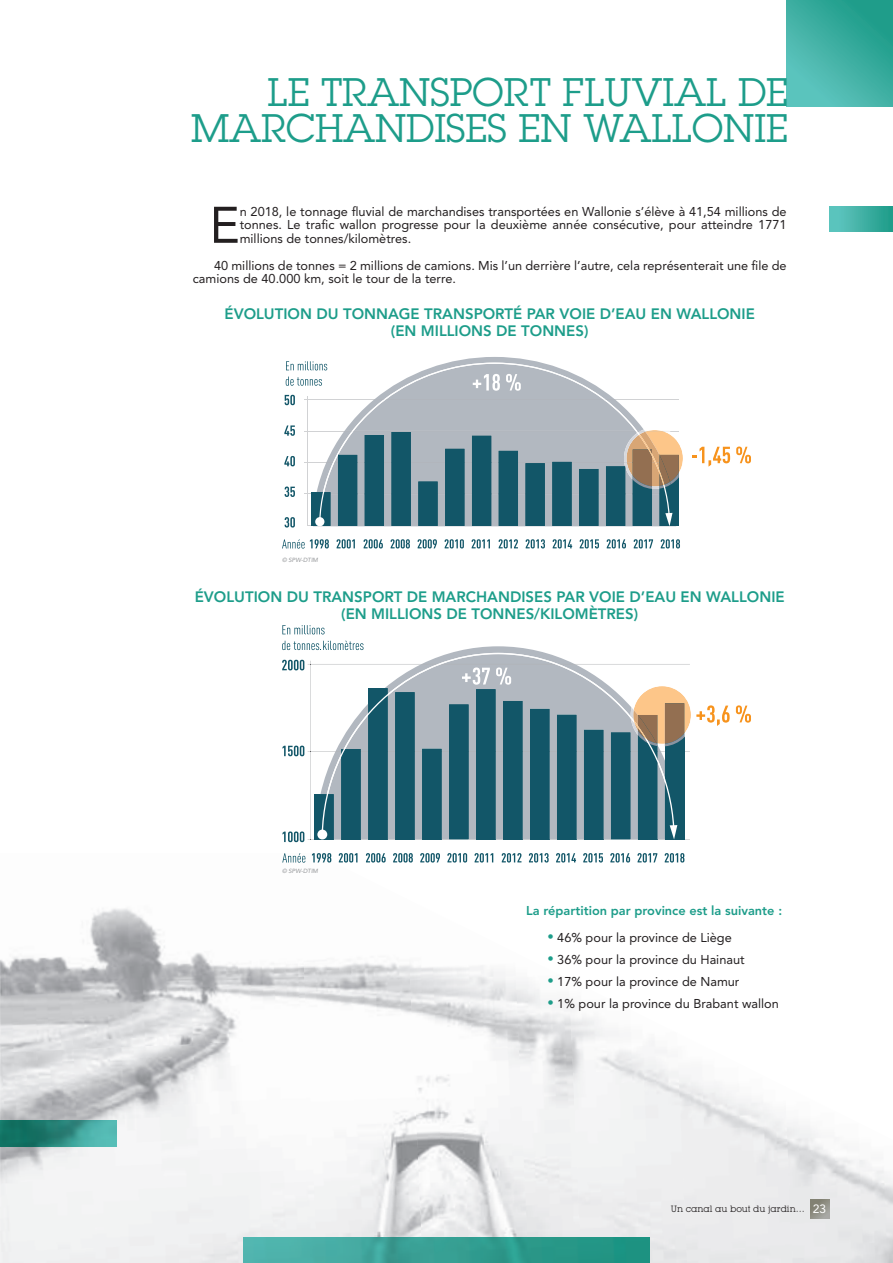
<style>
.page{position:relative;width:893px;height:1263px;background:#fff}
.page>*{position:absolute;margin:0;border:0;box-sizing:border-box;transform-origin:0 0}
.t1{font:50.85px "Avenir";color:#231f20}
.t2{font:39px/36px "Lubalin Graph";color:#1d9d8a;text-align:right}
.t3{font:800 15px/16.5px "Avenir";color:#1d9d8a;text-align:center}
.t4{font:12.75px/13.5px "Avenir";color:#231f20;text-align:justify}
.t5{font:800 12.75px "Avenir";color:#1d9d8a}
.t6{font:12px "Avenir";color:#fff}
.t7{font:9px "Lubalin Graph IT Cby BT";color:#231f20}
.t8{font:italic 6px "Avenir";color:#939598}
.s1{color:#1d9d8a}
</style>
<div class="page">
<img style="left:0;top:908px;width:299px;height:131px">
<img style="left:299px;top:853px;width:123px;height:384px">
<img style="left:407px;top:899px;width:108px;height:338px">
<img style="left:0;top:1039px;width:316px;height:202px">
<img style="left:243px;top:1237px;width:407px;height:26px">
<svg style="left:787px;top:0;width:106px;height:106px;background:#3eb0a3"></svg>
<div style="left:829px;top:206px;width:64px;height:26px;background:linear-gradient(to right,#64c9c4,#209c89)"></div>
<img style="left:0;top:1120px;width:116px;height:26px">
<svg style="left:282px;top:539px;width:47px;height:10px"></svg>
<svg style="left:337px;top:539px;width:18px;height:9px"></svg>
<svg style="left:364px;top:539px;width:19px;height:9px"></svg>
<svg style="left:526px;top:539px;width:19px;height:9px"></svg>
<svg style="left:553px;top:539px;width:19px;height:9px"></svg>
<svg style="left:580px;top:539px;width:19px;height:9px"></svg>
<svg style="left:607px;top:539px;width:19px;height:9px"></svg>
<svg style="left:634px;top:539px;width:19px;height:9px"></svg>
<svg style="left:661px;top:539px;width:19px;height:9px"></svg>
<svg style="left:391px;top:539px;width:19px;height:9px"></svg>
<svg style="left:418px;top:539px;width:19px;height:9px"></svg>
<svg style="left:445px;top:539px;width:19px;height:9px"></svg>
<svg style="left:472px;top:539px;width:18px;height:9px"></svg>
<svg style="left:499px;top:539px;width:19px;height:9px"></svg>
<svg style="left:286px;top:361px;width:27px;height:9px"></svg>
<svg style="left:286px;top:377px;width:27px;height:9px"></svg>
<svg style="left:285px;top:517px;width:10px;height:10px"></svg>
<svg style="left:284px;top:456px;width:11px;height:10px"></svg>
<svg style="left:285px;top:395px;width:10px;height:10px"></svg>
<svg style="left:285px;top:486px;width:10px;height:11px"></svg>
<svg style="left:284px;top:425px;width:11px;height:11px"></svg>
<hr style="left:307px;top:396px;width:1px;height:129px;background:#d1d2d4">
<hr style="left:304px;top:462px;width:375px;height:1px;background:#d1d2d4">
<hr style="left:304px;top:399px;width:375px;height:1px;background:#d1d2d4">
<hr style="left:304px;top:494px;width:375px;height:1px;background:#d1d2d4">
<hr style="left:304px;top:431px;width:375px;height:1px;background:#d1d2d4">
<svg style="left:692px;top:447px;width:38px;height:20px"></svg>
<svg style="left:736px;top:446px;width:15px;height:17px"></svg>
<svg style="left:313px;top:357px;width:229px;height:29px"></svg>
<svg style="left:319px;top:363px;width:323px;height:64px;fill:#b2b8c0"></svg>
<svg style="left:307px;top:427px;width:376px;height:99px;background:#6c8b94"></svg>
<svg style="left:473px;top:374px;width:27px;height:17px"></svg>
<svg style="left:506px;top:374px;width:15px;height:17px"></svg>
<svg style="left:282px;top:853px;width:23px;height:10px"></svg>
<svg style="left:312px;top:853px;width:19px;height:9px"></svg>
<svg style="left:339px;top:853px;width:18px;height:9px"></svg>
<svg style="left:366px;top:853px;width:20px;height:9px"></svg>
<svg style="left:529px;top:853px;width:20px;height:9px"></svg>
<svg style="left:556px;top:853px;width:20px;height:9px"></svg>
<svg style="left:583px;top:853px;width:20px;height:9px"></svg>
<svg style="left:610px;top:853px;width:20px;height:9px"></svg>
<svg style="left:637px;top:853px;width:20px;height:9px"></svg>
<svg style="left:665px;top:853px;width:19px;height:9px"></svg>
<svg style="left:393px;top:853px;width:20px;height:9px"></svg>
<svg style="left:420px;top:853px;width:20px;height:9px"></svg>
<svg style="left:447px;top:853px;width:20px;height:9px"></svg>
<svg style="left:475px;top:853px;width:18px;height:9px"></svg>
<svg style="left:502px;top:853px;width:19px;height:9px"></svg>
<svg style="left:282px;top:625px;width:43px;height:9px"></svg>
<svg style="left:282px;top:641px;width:82px;height:9px"></svg>
<svg style="left:736px;top:705px;width:15px;height:18px"></svg>
<svg style="left:320px;top:646px;width:225px;height:7px"></svg>
<svg style="left:431px;top:653px;width:134px;height:7px"></svg>
<svg style="left:282px;top:660px;width:448px;height:182px"></svg>
<svg style="left:810px;top:1199px;width:19px;height:19px"></svg>
<h2 class="t2" style="left:191px;top:74px;width:598px">LE TRANSPORT FLUVIAL DE<br>MARCHANDISES EN WALLONIE</h2>
<h1 class="t1" style="left:210px;top:196px;width:32px">E</h1>
<p class="t4" style="left:240px;top:205px;width:548px">n 2018, le tonnage fluvial de marchandises transportées en Wallonie s’élève à 41,54 millions de tonnes. Le trafic wallon progresse pour la deuxième année consécutive, pour atteindre 1771 millions de tonnes/kilomètres.</p>
<p class="t4" style="left:193px;top:259px;width:595px;text-indent:21px">40 millions de tonnes = 2 millions de camions. Mis l’un derrière l’autre, cela représenterait une file de camions de 40.000 km, soit le tour de la terre.</p>
<p class="t3" style="left:225px;top:306px;width:532px">ÉVOLUTION DU TONNAGE TRANSPORTÉ PAR VOIE D’EAU EN WALLONIE (EN MILLIONS DE TONNES)</p>
<p class="t8" style="left:282px;top:557px;width:38px">© SPW-DTIM</p>
<p class="t3" style="left:195px;top:589px;width:591px">ÉVOLUTION DU TRANSPORT DE MARCHANDISES PAR VOIE D’EAU EN WALLONIE (EN MILLIONS DE TONNES/KILOMÈTRES)</p>
<p class="t8" style="left:282px;top:868px;width:38px">© SPW-DTIM</p>
<p class="t5" style="left:526px;top:903px;width:257px">La répartition par province est la suivante :</p>
<p class="t4" style="left:547px;top:931px;width:186px"><span class="s1">•</span> 46% pour la province de Liège</p>
<p class="t4" style="left:547px;top:953px;width:199px"><span class="s1">•</span> 36% pour la province du Hainaut</p>
<p class="t4" style="left:547px;top:975px;width:194px"><span class="s1">•</span> 17% pour la province de Namur</p>
<p class="t4" style="left:547px;top:997px;width:233px"><span class="s1">•</span> 1% pour la province du Brabant wallon</p>
<p class="t7" style="left:671px;top:1203px;width:135px">Un canal au bout du jardin…</p>
<p class="t6" style="left:813px;top:1202px;width:15px">23</p>
</div>
